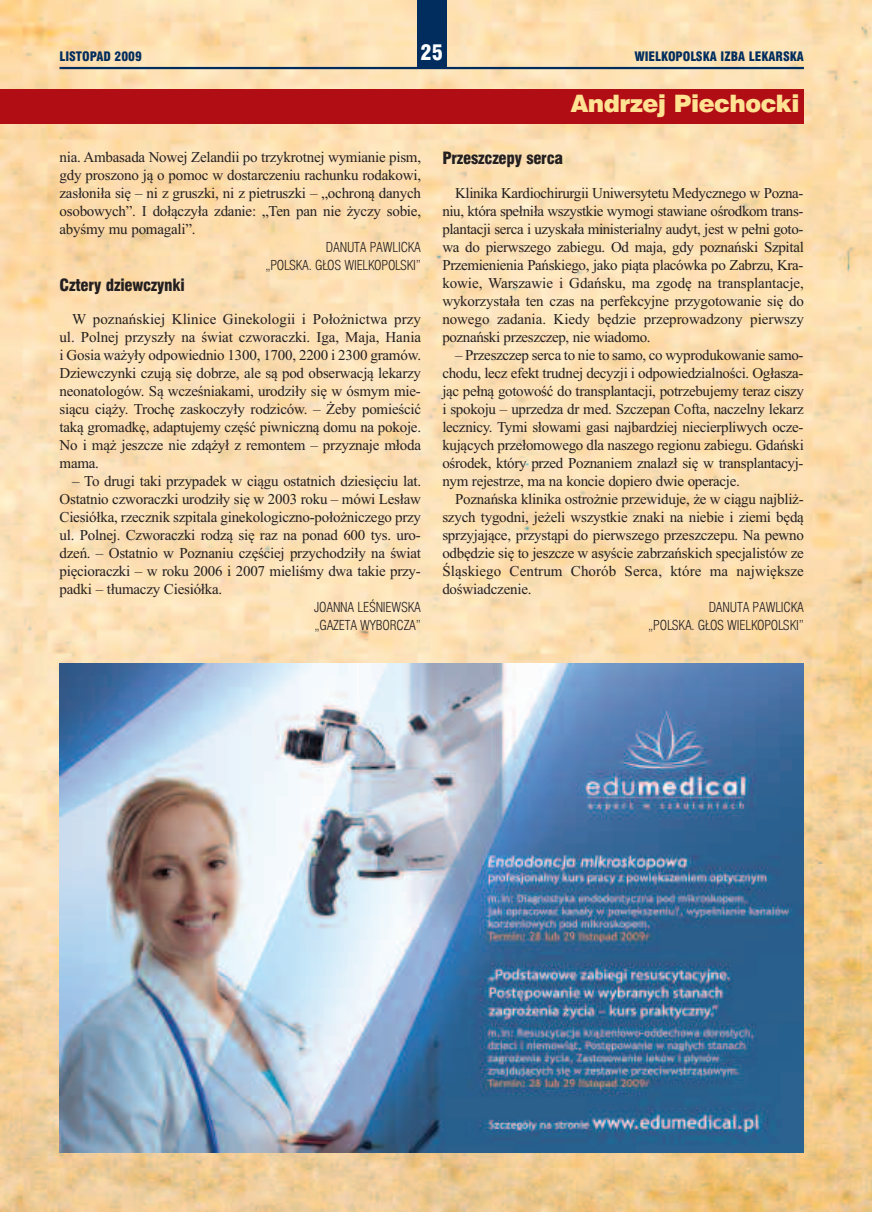
<style>
.page{position:relative;width:872px;height:1212px;background:#fff}
.page>*{position:absolute;margin:0;border:0;box-sizing:border-box;transform-origin:0 0}
.t1{font:24px "Swis 721 Blk EU";letter-spacing:-.02em;color:#ffe292}
.t2{font:21px "Swis 721 Blk Cn EU";color:#fff}
.t3{font:16.5px "Swis 721 Blk Cn EU";letter-spacing:-.015em;color:#231f20}
.t4{font:15px/18px "Times New Roman";letter-spacing:-.015em;color:#231f20;text-align:justify}
.t5{font:13.5px/18px "Swis 721 Lt Cn EU";letter-spacing:-.015em;color:#231f20;text-align:right}
.t6{font:12.75px "Swis 721 Blk Cn EU";color:#002d5e}
</style>
<div class="page">
<img style="left:0;top:0;width:872px;height:1212px">
<hr style="left:60px;top:67px;width:744px;height:2px;background:#002d5e">
<div style="left:417px;top:0;width:29px;height:68px;background:#002d5e"></div>
<div style="left:0;top:89px;width:804px;height:34px;background:#b00d15"></div>
<img style="left:60px;top:663px;width:744px;height:489px">
<p class="t6" style="left:60px;top:48px;width:84px">LISTOPAD 2009</p>
<h2 class="t2" style="left:420px;top:40px;width:24px">25</h2>
<p class="t6" style="left:634px;top:48px;width:171px">WIELKOPOLSKA IZBA LEKARSKA</p>
<p class="t4" style="left:60px;top:148px;width:363px">nia. Ambasada Nowej Zelandii po trzykrotnej wymianie pism, gdy proszono ją o pomoc w dostarczeniu rachunku rodakowi, zasłoniła się – ni z gruszki, ni z pietruszki – „ochroną danych osobowych”. I dołączyła zdanie: „Ten pan nie życzy sobie, abyśmy mu pomagali”.</p>
<p class="t5" style="left:265px;top:238px;width:157px">DANUTA PAWLICKA<br>„POLSKA. GŁOS WIELKOPOLSKI”</p>
<p class="t3" style="left:60px;top:275px;width:127px">Cztery dziewczynki</p>
<p class="t4" style="left:60px;top:310px;width:363px;text-indent:13px">W poznańskiej Klinice Ginekologii i Położnictwa przy ul. Polnej przyszły na świat czworaczki. Iga, Maja, Hania i Gosia ważyły odpowiednio 1300, 1700, 2200 i 2300 gramów.<br>Dziewczynki czują się dobrze, ale są pod obserwacją lekarzy neonatologów. Są wcześniakami, urodziły się w ósmym mie&shy;siącu ciąży. Trochę zaskoczyły rodziców. – Żeby pomieścić taką gromadkę, adaptujemy część piwniczną domu na pokoje.<br>No i mąż jeszcze nie zdążył z remontem – przyznaje młoda mama.</p>
<p class="t4" style="left:60px;top:472px;width:363px;text-indent:13px">– To drugi taki przypadek w ciągu ostatnich dziesięciu lat.<br>Ostatnio czworaczki urodziły się w 2003 roku – mówi Lesław Ciesiółka, rzecznik szpitala ginekologiczno-położniczego przy ul. Polnej. Czworaczki rodzą się raz na ponad 600 tys. uro&shy;dzeń. – Ostatnio w Poznaniu częściej przychodziły na świat pięcioraczki – w roku 2006 i 2007 mieliśmy dwa takie przy&shy;padki – tłumaczy Ciesiółka.</p>
<p class="t5" style="left:314px;top:598px;width:109px;text-align:left">JOANNA LEŚNIEWSKA „GAZETA WYBORCZA”</p>
<h1 class="t1" style="left:570px;top:89px;width:230px">Andrzej Piechocki</h1>
<p class="t3" style="left:442px;top:148px;width:122px">Przeszczepy serca</p>
<p class="t4" style="left:442px;top:184px;width:363px;text-indent:13px">Klinika Kardiochirurgii Uniwersytetu Medycznego w Pozna&shy;niu, która spełniła wszystkie wymogi stawiane ośrodkom trans&shy;plantacji serca i uzyskała ministerialny audyt, jest w pełni goto&shy;wa do pierwszego zabiegu. Od maja, gdy poznański Szpital Przemienienia Pańskiego, jako piąta placówka po Zabrzu, Kra&shy;kowie, Warszawie i Gdańsku, ma zgodę na transplantacje, wykorzystała ten czas na perfekcyjne przygotowanie się do nowego zadania. Kiedy będzie przeprowadzony pierwszy poznański przeszczep, nie wiadomo.</p>
<p class="t4" style="left:442px;top:346px;width:363px;text-indent:13px">– Przeszczep serca to nie to samo, co wyprodukowanie samo&shy;chodu, lecz efekt trudnej decyzji i odpowiedzialności. Ogłasza&shy;jąc pełną gotowość do transplantacji, potrzebujemy teraz ciszy i spokoju – uprzedza dr med. Szczepan Cofta, naczelny lekarz lecznicy. Tymi słowami gasi najbardziej niecierpliwych ocze&shy;kujących przełomowego dla naszego regionu zabiegu. Gdański ośrodek, który przed Poznaniem znalazł się w transplantacyj&shy;nym rejestrze, ma na koncie dopiero dwie operacje.</p>
<p class="t4" style="left:442px;top:490px;width:363px;text-indent:13px">Poznańska klinika ostrożnie przewiduje, że w ciągu najbliż&shy;szych tygodni, jeżeli wszystkie znaki na niebie i ziemi będą sprzyjające, przystąpi do pierwszego przeszczepu. Na pewno odbędzie się to jeszcze w asyście zabrzańskich specjalistów ze Śląskiego Centrum Chorób Serca, które ma największe doświadczenie.</p>
<p class="t5" style="left:648px;top:598px;width:157px">DANUTA PAWLICKA<br>„POLSKA. GŁOS WIELKOPOLSKI”</p>
</div>
